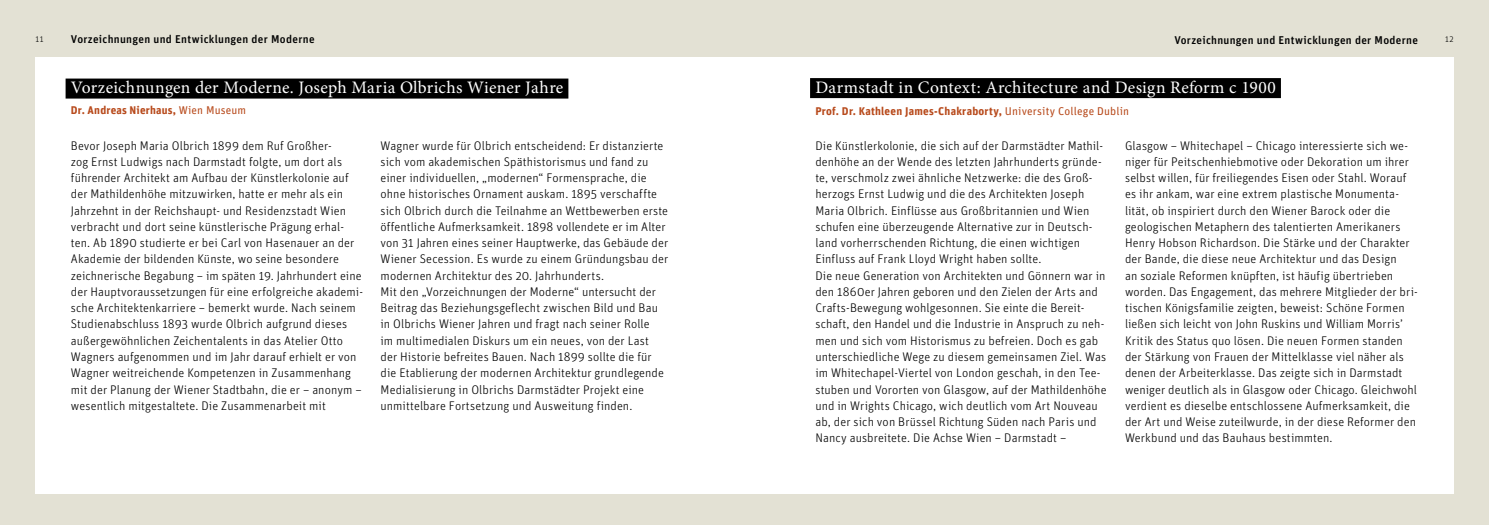
<style>
.page{position:relative;width:1489px;height:525px;background:#fff}
.page>*{position:absolute;margin:0;border:0;box-sizing:border-box;transform-origin:0 0}
.t1{font:17.5px "Minion Pro";letter-spacing:.015em;color:#fff}
.t2{font:300 12.5px/16.2px "Unit";letter-spacing:.005em;color:#000}
.t3{font:700 11.25px "Unit";letter-spacing:.02em;color:#b84b1d}
.t4{font:500 11.25px "Unit";letter-spacing:.025em;color:#000}
.t5{font:300 8.75px "Unit";color:#000}
.s1{font-weight:400}
</style>
<div class="page">
<div style="left:0;top:0;width:1488px;height:524px;background:#e3e1d4"></div>
<div style="left:35px;top:57px;width:1418px;height:436px;background:#fff"></div>
<div style="left:66px;top:78px;width:502px;height:20px;background:#000"></div>
<div style="left:810px;top:78px;width:470px;height:20px;background:#000"></div>
<p class="t5" style="left:35px;top:34px;width:10px">11</p>
<p class="t4" style="left:71px;top:33px;width:245px">Vorzeichnungen und Entwicklungen der Moderne</p>
<p class="t4" style="left:1174px;top:33px;width:245px">Vorzeichnungen und Entwicklungen der Moderne</p>
<p class="t5" style="left:1444px;top:34px;width:10px">12</p>
<h1 class="t1" style="left:71px;top:76px;width:494px">Vorzeichnungen der Moderne. Joseph Maria Olbrichs Wiener Jahre</h1>
<p class="t3" style="left:71px;top:103px;width:177px">Dr. Andreas Nierhaus, <span class="s1">Wien M useum</span></p>
<p class="t2" style="left:71px;top:137px;width:294px">Bevor Joseph Maria Olbrich 1899 dem Ruf Großher-<br>zog Ernst Ludwigs nach Darmstadt folgte, um dort als führender Architekt am Aufbau der Künstlerkolonie auf der Mathildenhöhe mitzuwirken, hatte er mehr als ein Jahrzehnt in der Reichshaupt- und Residenzstadt Wien verbracht und dort seine künstlerische Prägung erhal&shy;ten. Ab 1890 studierte er bei Carl von Hasenauer an der Akademie der bildenden Künste, wo seine besondere zeichnerische Begabung – im späten 19. Jahrhundert eine der Hauptvoraussetzungen für eine erfolgreiche akademi&shy;sche Architektenkarriere – bemerkt wurde. Nach seinem Studienabschluss 1893 wurde Olbrich aufgrund dieses außergewöhnlichen Zeichentalents in das Atelier Otto Wagners aufgenommen und im Jahr darauf erhielt er von Wagner weitreichende Kompetenzen in Zusammenhang mit der Planung der Wiener Stadtbahn, die er – anonym – wesentlich mitgestaltete. Die Zusammenarbeit mit</p>
<p class="t2" style="left:380px;top:137px;width:289px">Wagner wurde für Olbrich entscheidend: Er distanzierte sich vom akademischen Späthistorismus und fand zu einer individuellen, „modernen“ Formensprache, die ohne historisches Ornament auskam. 1895 verschaffte sich Olbrich durch die Teilnahme an Wettbewerben erste öffentliche Aufmerksamkeit. 1898 vollendete er im Alter von 31 Jahren eines seiner Hauptwerke, das Gebäude der Wiener Secession. Es wurde zu einem Gründungsbau der modernen Architektur des 20. Jahrhunderts.<br>Mit den „Vorzeichnungen der Moderne“ untersucht der Beitrag das Beziehungsgeflecht zwischen Bild und Bau in Olbrichs Wiener Jahren und fragt nach seiner Rolle<br>im multimedialen Diskurs um ein neues, von der Last der Historie befreites Bauen. Nach 1899 sollte die für die Etablierung der modernen Architektur grundlegende Medialisierung in Olbrichs Darmstädter Projekt eine unmittelbare Fortsetzung und Ausweitung finden.</p>
<h1 class="t1" style="left:815px;top:75px;width:462px">Darmstadt in Context: Architecture and Design Reform c 1900</h1>
<p class="t3" style="left:815px;top:104px;width:315px">Prof. Dr. Kathleen James-Chakraborty, <span class="s1">U niversity College D ublin</span></p>
<p class="t2" style="left:815px;top:137px;width:293px">Die Künstlerkolonie, die sich auf der Darmstädter Mathil&shy;denhöhe an der Wende des letzten Jahrhunderts gründe&shy;te, verschmolz zwei ähnliche Netzwerke: die des Groß&shy;herzogs Ernst Ludwig und die des Architekten Joseph Maria Olbrich. Einflüsse aus Großbritannien und Wien schufen eine überzeugende Alternative zur in Deutsch&shy;land vorherrschenden Richtung, die einen wichtigen Einfluss auf Frank Lloyd Wright haben sollte.<br>Die neue Generation von Architekten und Gönnern war in den 1860er Jahren geboren und den Zielen der Arts and Crafts-Bewegung wohlgesonnen. Sie einte die Bereit&shy;schaft, den Handel und die Industrie in Anspruch zu neh&shy;men und sich vom Historismus zu befreien. Doch es gab unterschiedliche Wege zu diesem gemeinsamen Ziel. Was im Whitechapel-Viertel von London geschah, in den Tee&shy;stuben und Vororten von Glasgow, auf der Mathildenhöhe und in Wrights Chicago, wich deutlich vom Art Nouveau ab, der sich von Brüssel Richtung Süden nach Paris und Nancy ausbreitete. Die Achse Wien – Darmstadt –</p>
<p class="t2" style="left:1124px;top:137px;width:294px">Glasgow – Whitechapel – Chicago interessierte sich we&shy;niger für Peitschenhiebmotive oder Dekoration um ihrer selbst willen, für freiliegendes Eisen oder Stahl. Worauf es ihr ankam, war eine extrem plastische Monumenta&shy;lität, ob inspiriert durch den Wiener Barock oder die geologischen Metaphern des talentierten Amerikaners Henry Hobson Richardson. Die Stärke und der Charakter der Bande, die diese neue Architektur und das Design<br>an soziale Reformen knüpften, ist häufig übertrieben worden. Das Engagement, das mehrere Mitglieder der bri&shy;tischen Königsfamilie zeigten, beweist: Schöne Formen ließen sich leicht von John Ruskins und William Morris’ Kritik des Status quo lösen. Die neuen Formen standen der Stärkung von Frauen der Mittelklasse viel näher als denen der Arbeiterklasse. Das zeigte sich in Darmstadt weniger deutlich als in Glasgow oder Chicago. Gleichwohl verdient es dieselbe entschlossene Aufmerksamkeit, die der Art und Weise zuteilwurde, in der diese Reformer den Werkbund und das Bauhaus bestimmten.</p>
</div>
